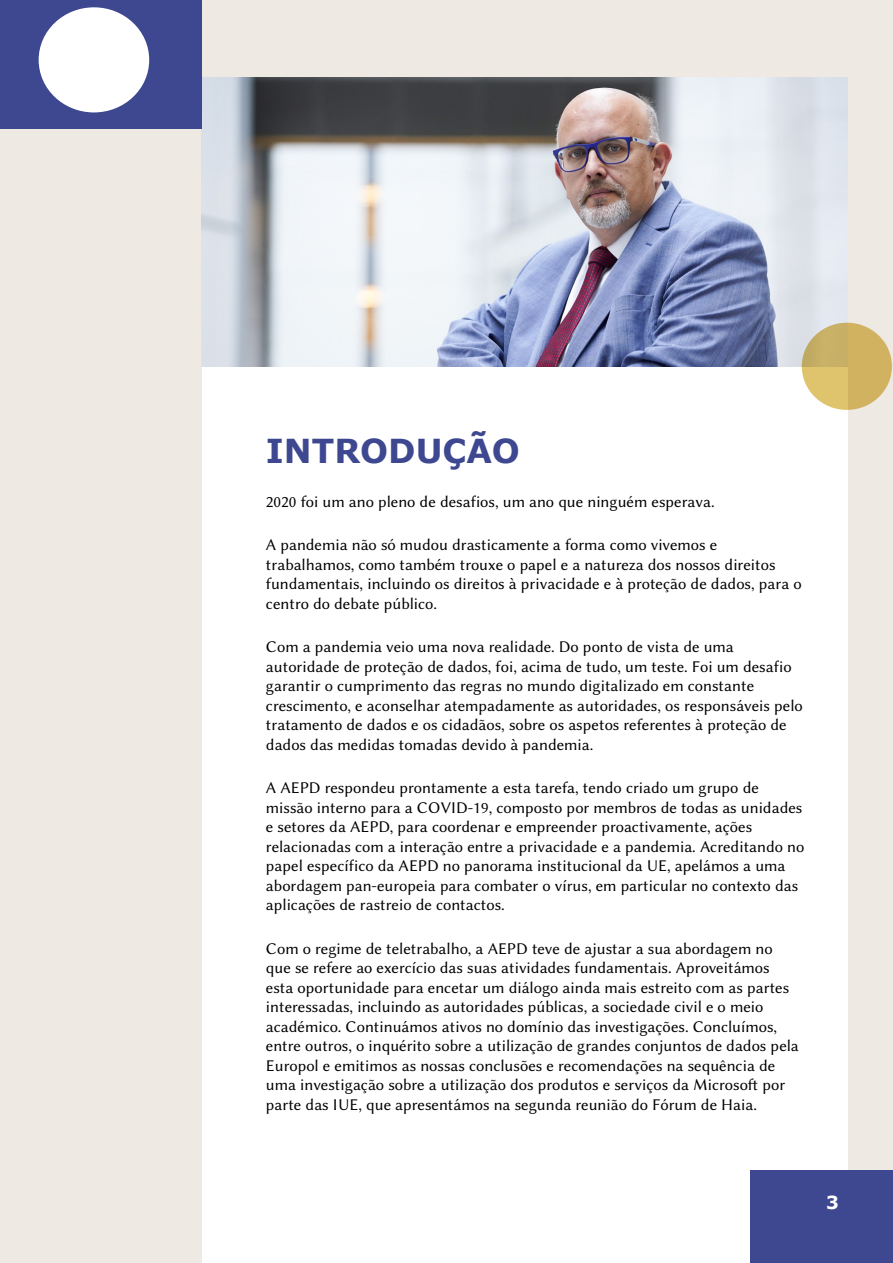
<style>
.page{position:relative;width:893px;height:1263px;background:#eeeae3}
.page>*{position:absolute;margin:0;border:0;box-sizing:border-box;transform-origin:0 0}
.t1{font:700 33px "Verdana";color:#3e4890}
.t2{font:700 18px "Verdana";color:#fff}
.t3{font:16.5px/19.5px "Libertinus Sans";color:#000}
</style>
<div class="page">
<div style="left:202px;top:366px;width:645px;height:897px;background:#fff"></div>
<img style="left:202px;top:77px;width:645px;height:289px">
<div style="left:751px;top:1170px;width:142px;height:93px;background:#3e4890"></div>
<div style="left:0;top:0;width:202px;height:128px;background:#3e4890"></div>
<div style="left:39px;top:7px;width:110px;height:105px;background:#fff;border-radius:50%"></div>
<svg style="left:802px;top:323px;width:90px;height:87px;background:#d2b565"></svg>
<h1 class="t1" style="left:266px;top:430px;width:256px">INTRODUÇÃO</h1>
<p class="t3" style="left:266px;top:492px;width:450px">2020 foi um ano pleno de desafios, um ano que ninguém esperava.</p>
<p class="t3" style="left:266px;top:535px;width:537px">A pandemia não só mudou drasticamente a forma como vivemos e trabalhamos, como também trouxe o papel e a natureza dos nossos direitos fundamentais, incluindo os direitos à privacidade e à proteção de dados, para o centro do debate público.</p>
<p class="t3" style="left:266px;top:637px;width:538px">Com a pandemia veio uma nova realidade. Do ponto de vista de uma autoridade de proteção de dados, foi, acima de tudo, um teste. Foi um desafio garantir o cumprimento das regras no mundo digitalizado em constante crescimento, e aconselhar atempadamente as autoridades, os responsáveis pelo tratamento de dados e os cidadãos, sobre os aspetos referentes à proteção de dados das medidas tomadas devido à pandemia.</p>
<p class="t3" style="left:266px;top:778px;width:540px">A AEPD respondeu prontamente a esta tarefa, tendo criado um grupo de missão interno para a COVID-19, composto por membros de todas as unidades e setores da AEPD, para coordenar e empreender proactivamente, ações relacionadas com a interação entre a privacidade e a pandemia. Acreditando no papel específico da AEPD no panorama institucional da UE, apelámos a uma abordagem pan-europeia para combater o vírus, em particular no contexto das aplicações de rastreio de contactos.</p>
<p class="t3" style="left:266px;top:939px;width:534px">Com o regime de teletrabalho, a AEPD teve de ajustar a sua abordagem no que se refere ao exercício das suas atividades fundamentais. Aproveitámos esta oportunidade para encetar um diálogo ainda mais estreito com as partes interessadas, incluindo as autoridades públicas, a sociedade civil e o meio académico. Continuámos ativos no domínio das investigações. Concluímos, entre outros, o inquérito sobre a utilização de grandes conjuntos de dados pela Europol e emitimos as nossas conclusões e recomendações na sequência de uma investigação sobre a utilização dos produtos e serviços da Microsoft por parte das IUE, que apresentámos na segunda reunião do Fórum de Haia.</p>
<p class="t2" style="left:826px;top:1191px;width:14px">3</p>
</div>
